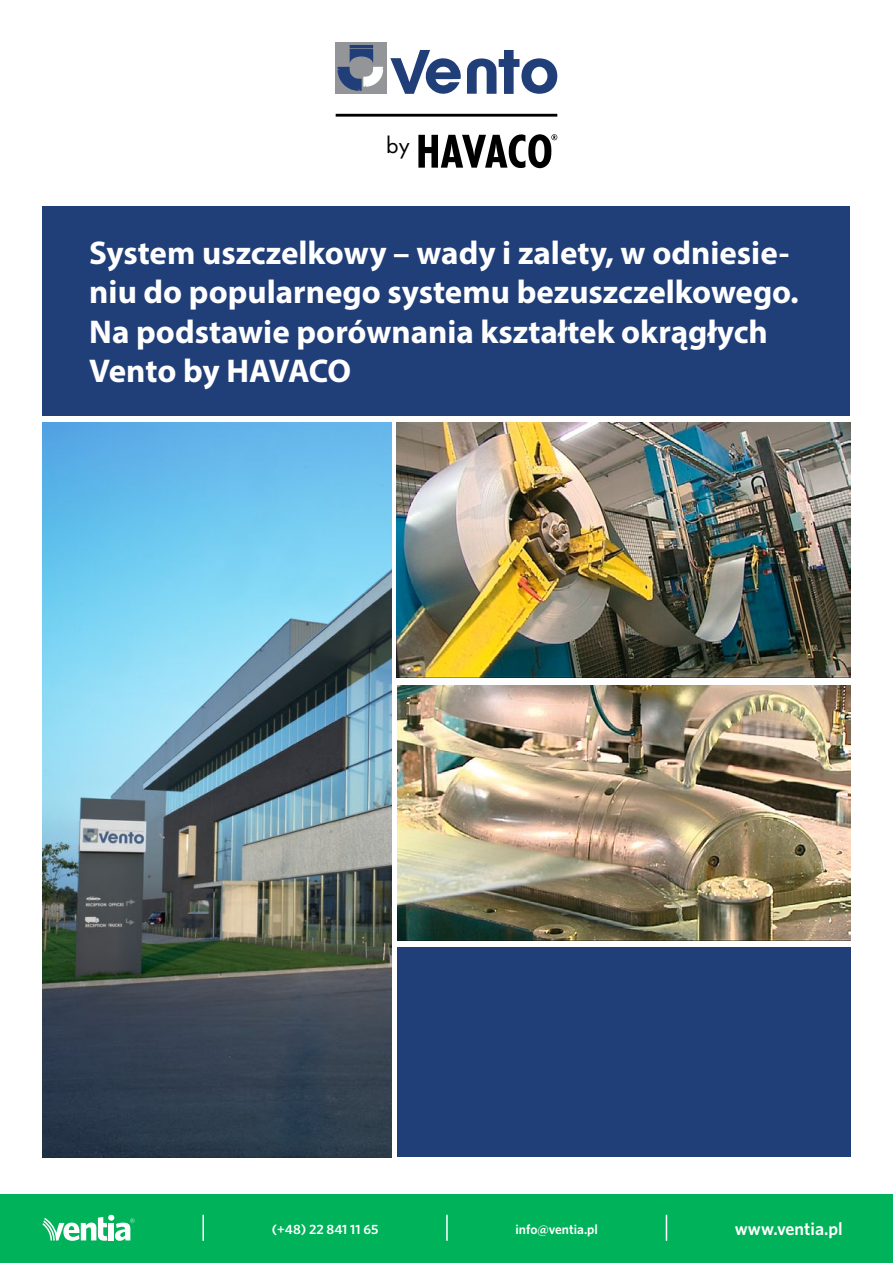
<style>
.page{position:relative;width:893px;height:1263px;background:#fff}
.page>*{position:absolute;margin:0;border:0;box-sizing:border-box;transform-origin:0 0}
.t1{font:700 33px/39.6px "Myriad Pro";color:#fff}
.t2{font:24px "Futura PT Book";color:#000}
.t3{font:600 18px "Whitney";color:#fff}
.t4{font:600 13.5px "Whitney";color:#fff}
</style>
<div class="page">
<div style="left:0;top:1195px;width:893px;height:68px;background:#00b259"></div>
<svg style="left:43px;top:1215px;width:92px;height:26px"></svg>
<hr style="left:446px;top:1215px;width:2px;height:26px;background:#fff">
<hr style="left:202px;top:1215px;width:2px;height:26px;background:#fff">
<svg style="left:666px;top:1215px;width:1px;height:26px"></svg>
<div style="left:336px;top:43px;width:51px;height:51px;background:#939598"></div>
<svg style="left:337px;top:49px;width:46px;height:42px"></svg>
<hr style="left:350px;top:45px;width:23px;height:3px;background:#203e78">
<svg style="left:390px;top:50px;width:167px;height:44px"></svg>
<svg style="left:418px;top:134px;width:139px;height:34px"></svg>
<hr style="left:336px;top:114px;width:221px;height:3px;background:#000">
<img style="left:43px;top:423px;width:348px;height:734px">
<img style="left:397px;top:423px;width:453px;height:255px">
<img style="left:397px;top:685px;width:453px;height:255px">
<div style="left:397px;top:948px;width:453px;height:209px;background:#203e78"></div>
<div style="left:43px;top:206px;width:807px;height:209px;background:#203e78"></div>
<p class="t2" style="left:386px;top:131px;width:25px">by</p>
<p class="t1" style="left:89px;top:232px;width:711px">System uszczelkowy – wady i zalety, w odniesie&shy;niu do popularnego systemu bezuszczelkowego.<br>Na podstawie porównania kształtek okrągłych Vento by HAVACO</p>
<p class="t4" style="left:272px;top:1220px;width:108px">(+48) 22 841 11 65</p>
<p class="t4" style="left:515px;top:1220px;width:84px">info@ventia.pl</p>
<p class="t3" style="left:735px;top:1217px;width:109px">www.ventia.pl</p>
</div>
